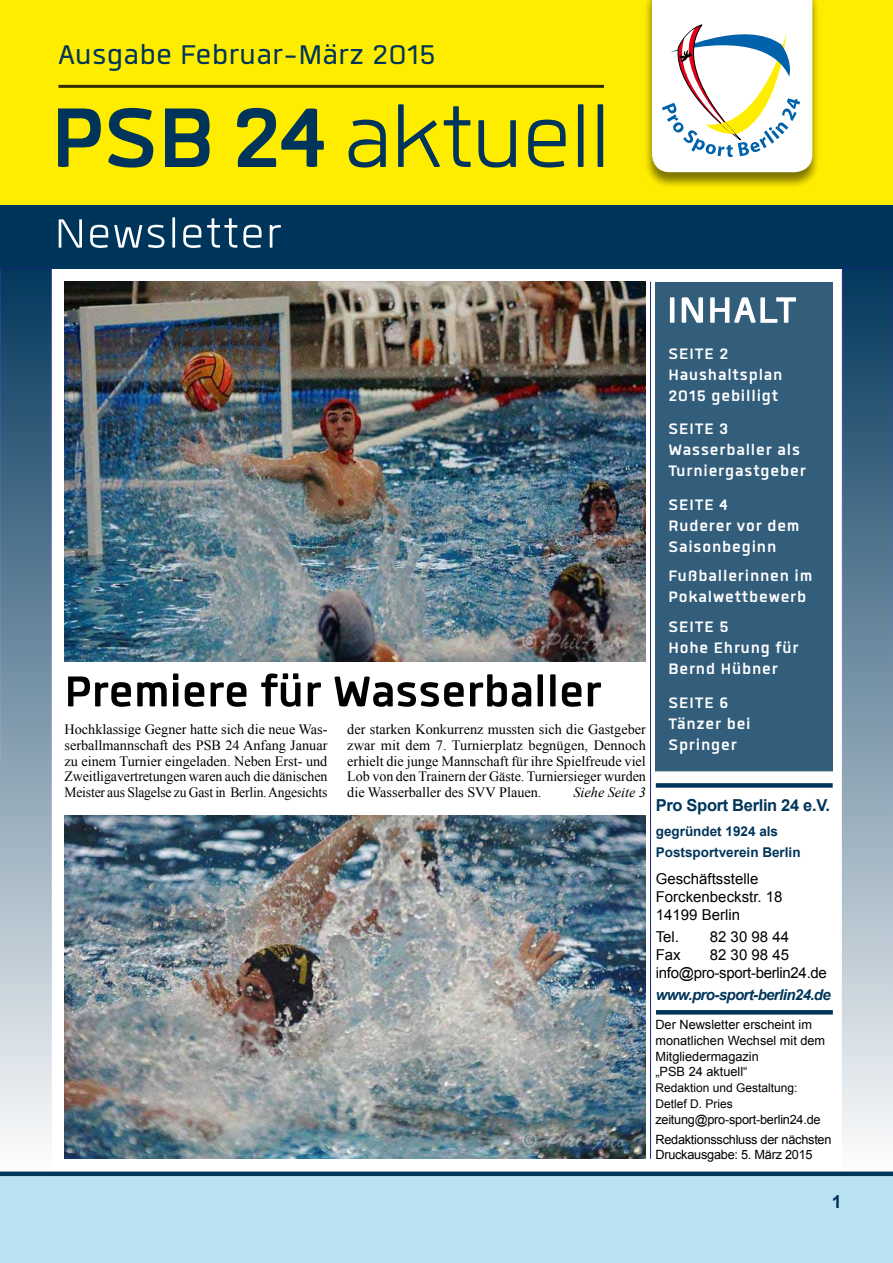
<style>
.page{position:relative;width:893px;height:1263px;background:#fff}
.page>*{position:absolute;margin:0;border:0;box-sizing:border-box;transform-origin:0 0}
.t1{font:117px "Quan";color:#00345a}
.t2{font:700 60px "Quan";color:#000}
.t3{font:56.55px "Quan";letter-spacing:.04em;color:#fff}
.t4{font:700 51px "Quan";letter-spacing:.02em;color:#fff}
.t5{font:37.5px "Quan";letter-spacing:.02em;color:#00355a}
.t6{font:700 21px/21px "Quan";letter-spacing:.04em;color:#fff}
.t7{font:700 18px "Arial";color:#00365b}
.t8{font:700 16.5px "Arial";letter-spacing:-.02em;color:#00365b}
.t9{font:15px/18px "Arial";color:#000}
.t10{font:15px/18px "Arial";letter-spacing:-.02em;color:#000}
.t11{font:italic 700 15px "Arial";letter-spacing:-.04em;color:#00365b}
.t12{font:14.25px/15.8px "Times New Roman";letter-spacing:-.005em;color:#000;text-align:justify}
.t13{font:italic 14.25px "Times New Roman";color:#000}
.t14{font:700 13.5px/21.6px "Arial";color:#00365b}
.t15{font:12.75px/20px "Arial";letter-spacing:-.02em;color:#000}
.t16{font:12.75px/15.8px "Arial";color:#000}
.t17{font:12px/15.8px "Arial";color:#000}
.s1{font-weight:700}
</style>
<div class="page">
<div style="left:0;top:1176px;width:893px;height:87px;background:#b8e2f1"></div>
<div style="left:655px;top:282px;width:177px;height:489px;background:#335e7b"></div>
<div style="left:655px;top:282px;width:178px;height:489px;border:1px solid #00365b"></div>
<div style="left:656px;top:783px;width:177px;height:5px;background:#00365b"></div>
<hr style="left:650px;top:282px;width:1px;height:877px;background:#172983">
<div style="left:0;top:0;width:893px;height:205px;background:#ffed00"></div>
<div style="left:0;top:205px;width:893px;height:63px;background:#00355b"></div>
<hr style="left:58px;top:85px;width:546px;height:3px;background:#000">
<div style="left:644px;top:0;width:177px;height:189px;background:#000;opacity:.5"></div>
<svg style="left:652px;top:0;width:160px;height:172px;background:#e8eae6"></svg>
<div style="left:0;top:268px;width:52px;height:903px;background:linear-gradient(to bottom,#03385c,#fdfdfd);border:1px solid #172983"></div>
<div style="left:0;top:765px;width:43px;height:391px;background:linear-gradient(to bottom,#8ca4b5,#f9f9fa)"></div>
<svg style="left:656px;top:1010px;width:177px;height:4px"></svg>
<img style="left:64px;top:282px;width:582px;height:379px">
<img style="left:64px;top:815px;width:582px;height:344px">
<div style="left:842px;top:268px;width:51px;height:903px;background:linear-gradient(to bottom,#03385c,#fdfdfd);border:1px solid #172983"></div>
<div style="left:842px;top:765px;width:42px;height:391px;background:linear-gradient(to bottom,#8ca4b5,#f9f9fa)"></div>
<div style="left:0;top:1171px;width:893px;height:5px;background:#00365b"></div>
<h3 class="t5" style="left:58px;top:38px;width:378px">Ausgabe Februar-März 2015</h3>
<h1 class="t1" style="left:51px;top:84px;width:561px"><span class="s1">PSB 24</span> aktuell</h1>
<h3 class="t3" style="left:55px;top:208px;width:227px">Newsletter</h3>
<h3 class="t4" style="left:667px;top:285px;width:131px">INHALT</h3>
<h2 class="t2" style="left:64px;top:662px;width:538px">Premiere für Wasserballer</h2>
<p class="t12" style="left:64px;top:721px;width:265px">Hochklassige Gegner hatte sich die neue Was&shy;serballmannschaft des PSB 24 Anfang Januar zu einem Turnier eingeladen. Neben Erst- und Zweitligavertretungen waren auch die dänischen Meister aus Slagelse zu Gast in Berlin. Angesichts</p>
<p class="t12" style="left:347px;top:721px;width:300px">der starken Konkurrenz mussten sich die Gastgeber zwar mit dem 7. Turnierplatz begnügen, Dennoch erhielt die junge Mannschaft für ihre Spielfreude viel Lob von den Trainern der Gäste. Turniersieger wurden die Wasserballer des SVV Plauen.</p>
<p class="t13" style="left:573px;top:782px;width:74px">Siehe Seite 3</p>
<h3 class="t6" style="left:668px;top:343px;width:116px">Seite 2<br>Haushaltsplan<br>2015 gebilligt</h3>
<h3 class="t6" style="left:668px;top:418px;width:139px">Seite 3<br>Wasserballer als<br>Turniergastgeber</h3>
<h3 class="t6" style="left:668px;top:494px;width:133px">Seite 4<br>Ruderer vor dem<br>Saisonbeginn</h3>
<h3 class="t6" style="left:668px;top:565px;width:145px">Fußballerinnen im<br>Pokalwettbewerb</h3>
<h3 class="t6" style="left:668px;top:616px;width:132px">Seite 5<br>Hohe Ehrung für<br>Bernd Hübner</h3>
<h3 class="t6" style="left:668px;top:692px;width:20px">SEITE</h3>
<h3 class="t6" style="left:668px;top:692px;width:84px;text-indent:51px">6<br>Tänzer bei<br>Springer</h3>
<p class="t8" style="left:656px;top:794px;width:176px">Pro Sport Berlin 24 e.V.</p>
<p class="t14" style="left:656px;top:820px;width:146px">gegründet 1924 als<br>Postsportverein Berlin</p>
<p class="t9" style="left:656px;top:870px;width:128px">Geschäftsstelle<br>Forckenbeckstr. 18<br>14199 Berlin</p>
<p class="t9" style="left:656px;top:928px;width:25px">Tel.</p>
<p class="t9" style="left:710px;top:928px;width:81px">82 30 98 44</p>
<p class="t9" style="left:656px;top:946px;width:27px">Fax</p>
<p class="t10" style="left:656px;top:946px;width:173px;text-indent:54px">82 30 98 45 info@pro-sport-berlin24.de</p>
<p class="t11" style="left:656px;top:985px;width:177px">www.pro-sport-berlin24.de</p>
<p class="t16" style="left:655px;top:1017px;width:171px">Der Newsletter erscheint im monatlichen Wechsel mit dem<br>Mitgliedermagazin<br>„PSB 24 aktuell“</p>
<p class="t17" style="left:655px;top:1080px;width:144px">Redaktion und Gestaltung:<br>Detlef D. Pries</p>
<p class="t15" style="left:655px;top:1109px;width:178px">zeitung@pro-sport-berlin24.de<br>Redaktionsschluss der nächsten</p>
<p class="t15" style="left:655px;top:1145px;width:159px">Druckausgabe: 5. März 2015</p>
<p class="t7" style="left:832px;top:1189px;width:12px">1</p>
</div>
